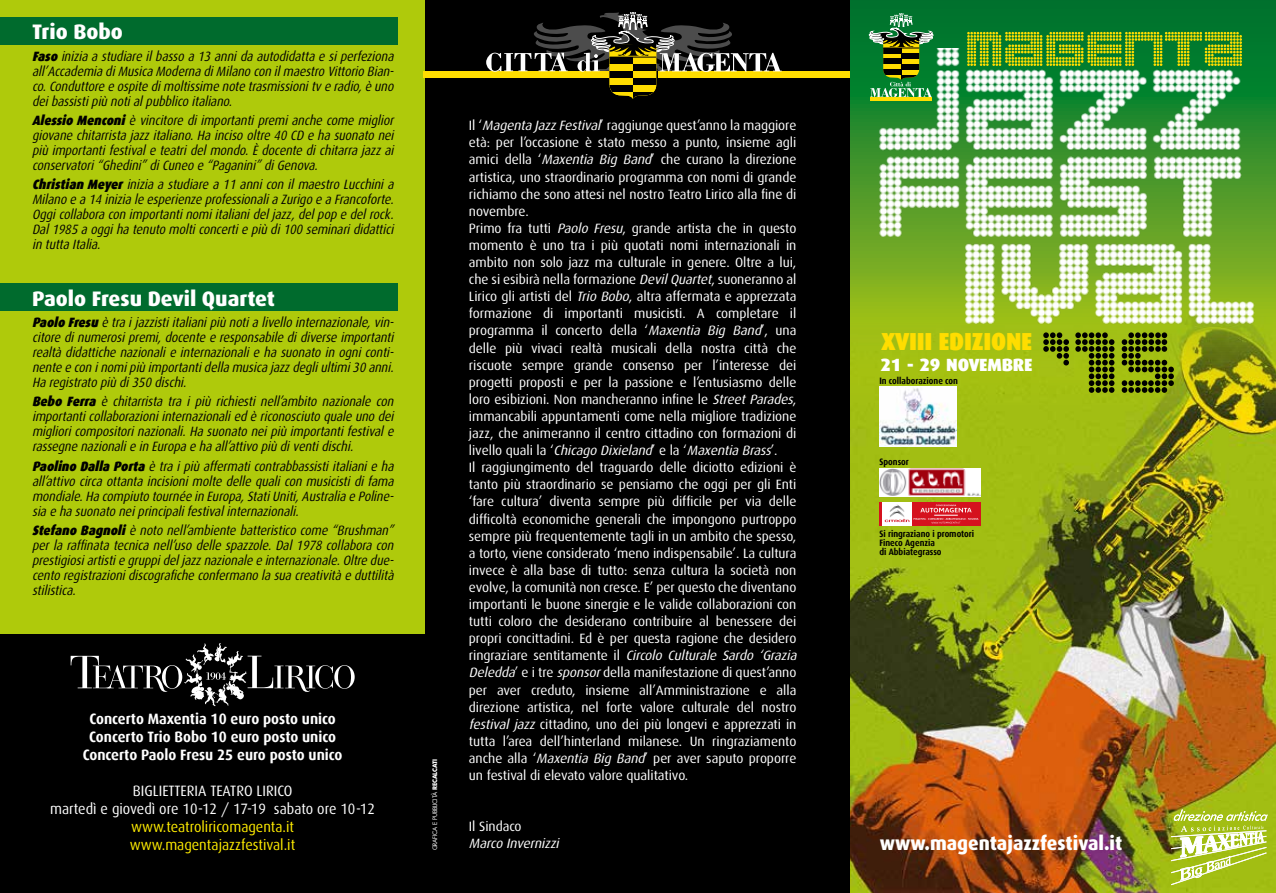
<style>
.page{position:relative;width:1276px;height:893px;background:#fff}
.page>*{position:absolute;margin:0;border:0;box-sizing:border-box;transform-origin:0 0}
.t1{font:900 24.6px "Dax";letter-spacing:-.01em;color:#fd0;scale:.95 1}
.t2{font:800 21px "Dax";color:#fff}
.t3{font:800 19.65px "Dax";color:#fff;scale:.95 1}
.t4{font:900 17.7px "Dax";letter-spacing:-.01em;color:#fff}
.t5{font:700 15px/18px "Dax";color:#fff;text-align:center;scale:.95 1}
.t6{font:15px/18px "Dax";color:#fff;text-align:center;scale:.95 1}
.t7{font:15px/18px "Dax";color:#ffed00;scale:.95 1}
.t8{font:13.5px/17.1px "Dax";letter-spacing:-.005em;color:#fff}
.t9{font:italic 13.5px/15px "Dax";color:#000;text-align:justify;scale:.9 1}
.t10{font:italic 13.5px "Dax";color:#fff}
.t11{font:700 9.3px/9.3px "Dax";color:#000;scale:.9 1}
.t12{font:6px "Futura Std";letter-spacing:-.03em;color:#fff}
.s1{font-weight:900}
.s2{font-weight:700}
.s3{font-style:italic}
</style>
<div class="page">
<div style="left:0;top:0;width:425px;height:893px;background:#afca0b"></div>
<div style="left:0;top:17px;width:398px;height:28px;background:#006b2d"></div>
<div style="left:0;top:283px;width:398px;height:28px;background:#006b2d"></div>
<div style="left:425px;top:0;width:426px;height:893px;background:#000"></div>
<div style="left:423px;top:71px;width:185px;height:7px;background:#fd0"></div>
<div style="left:658px;top:71px;width:195px;height:7px;background:#fd0"></div>
<svg style="left:486px;top:12px;width:295px;height:87px"></svg>
<div style="left:0;top:634px;width:425px;height:259px;background:#000"></div>
<svg style="left:71px;top:643px;width:284px;height:63px"></svg>
<svg style="left:850px;top:0;width:426px;height:273px;background:#157f2c"></svg>
<img style="left:850px;top:273px;width:426px;height:620px">
<img style="left:874px;top:49px;width:391px;height:289px">
<hr style="left:870px;top:97px;width:62px;height:4px;background:#fd0">
<svg style="left:869px;top:13px;width:64px;height:84px;background:#3c803a"></svg>
<svg style="left:1170px;top:809px;width:97px;height:76px"></svg>
<svg style="left:967px;top:32px;width:275px;height:34px;background:#64a01b"></svg>
<svg style="left:1075px;top:332px;width:39px;height:61px;background:#5d6e0a"></svg>
<svg style="left:1043px;top:332px;width:26px;height:33px"></svg>
<svg style="left:1121px;top:332px;width:53px;height:61px;background:#5d6e0a"></svg>
<img style="left:879px;top:386px;width:78px;height:61px">
<img style="left:879px;top:468px;width:101px;height:28px">
<div style="left:879px;top:502px;width:101px;height:23px;background:#fff"></div>
<hr style="left:879px;top:502px;width:3px;height:23px;background:#d5121e">
<svg style="left:912px;top:502px;width:68px;height:23px"></svg>
<svg style="left:884px;top:505px;width:94px;height:18px"></svg>
<img style="left:890px;top:505px;width:14px;height:12px">
<h2 class="t2" style="left:32px;top:20px;width:92px">Trio Bobo</h2>
<p class="t9" style="left:32px;top:49px;width:406px"><span class="s1">Faso</span> inizia a studiare ilbasso a 13 annida autodidatta e siperfeziona all’Accademia diMusica Moderna diMilano con ilmaestro Vittorio Bian&shy;co.Conduttore e ospite dimoltissime note trasmissionitve radio,è uno deibassistipiù notialpubblico italiano.</p>
<p class="t9" style="left:32px;top:113px;width:406px"><span class="s1">Alessio Menconi</span> è vincitore di importanti premi anche come miglior giovane chitarrista jazzitaliano.Ha inciso oltre 40 CD e ha suonato nei più importanti festival e teatri del mondo. È docente di chitarra jazz ai conservatori“Ghedini”diCuneo e “Paganini”diGenova.</p>
<p class="t9" style="left:32px;top:177px;width:406px"><span class="s1">Christian Meyer</span> inizia a studiare a 11 anni con il maestro Lucchini a Milano e a 14 inizia le esperienze professionalia Zurigo e a Francoforte.<br>Oggicollabora con importantinomiitalianideljazz,delpop e delrock.<br>Dal1985 a oggiha tenuto molticoncertie più di100 seminarididattici in tutta Italia.</p>
<h2 class="t2" style="left:32px;top:287px;width:244px">Paolo Fresu Devil Quartet</h2>
<p class="t9" style="left:32px;top:315px;width:406px"><span class="s1">Paolo Fresu</span> è tra ijazzistiitalianipiù notia livello internazionale,vin&shy;citore dinumerosipremi,docente e responsabile didiverse importanti realtà didattiche nazionali e internazionali e ha suonato in ogni conti&shy;nente e con inomipiù importantidella musica jazzdegliultimi30 anni.<br>Ha registrato più di350 dischi.</p>
<p class="t9" style="left:32px;top:394px;width:406px"><span class="s1">Bebo Ferra</span> è chitarrista tra i più richiesti nell’ambito nazionale con importanticollaborazioniinternazionalied è riconosciuto quale uno dei miglioricompositorinazionali.Ha suonato neipiù importantifestivale rassegne nazionalie in Europa e ha all’attivo più diventidischi.</p>
<p class="t9" style="left:32px;top:459px;width:406px"><span class="s1">Paolino Dalla Porta</span> è tra i più affermati contrabbassisti italiani e ha all’attivo circa ottanta incisioni molte delle quali con musicisti di fama mondiale.Ha compiuto tournée in Europa,StatiUniti,Australia e Poline&shy;sia e ha suonato neiprincipalifestivalinternazionali.</p>
<p class="t9" style="left:32px;top:523px;width:406px"><span class="s1">Stefano Bagnoli</span> è noto nell’ambiente batteristico come “Brushman” per la raffinata tecnica nell’uso delle spazzole. Dal 1978 collabora con prestigiosiartistie gruppideljazznazionale e internazionale.Oltre due&shy;cento registrazionidiscografiche confermano la sua creatività e duttilità stilistica.</p>
<p class="t5" style="left:83px;top:710px;width:275px">Concerto Maxentia 10 euro posto unico<br>Concerto Trio Bobo 10 euro posto unico<br>Concerto Paolo Fresu 25 euro posto unico</p>
<p class="t6" style="left:50px;top:782px;width:343px">BIGLIETTERIA TEATRO LIRICO<br>martedì e giovedì ore 10-12 / 17-19 sabato ore 10-12</p>
<p class="t7" style="left:130px;top:818px;width:175px">www.teatroliricomagenta.it www.magentajazzfestival.it</p>
<p class="t12" style="left:431px;top:850px;width:93px;rotate:-90deg">GRAFICA E PUBBLICITÀ <span class="s2">RECALCATI</span></p>
<p class="t8" style="left:469px;top:117px;width:332px">Il ‘<span class="s3">Magenta JazzFestival</span>’ raggiunge quest’anno la maggiore età: per l’occasione è stato messo a punto, insieme agli amici della ‘<span class="s3">Maxentia Big Band</span>’ che curano la direzione artistica, uno straordinario programma con nomi di grande richiamo che sono attesi nel nostro Teatro Lirico alla fine di novembre.<br>Primo fra tutti <span class="s3">Paolo Fresu</span>, grande artista che in questo momento è uno tra i più quotati nomi internazionali in ambito non solo jazz ma culturale in genere. Oltre a lui, che si esibirà nella formazione <span class="s3">DevilQuartet</span>, suoneranno al Lirico gli artisti del <span class="s3">Trio Bobo</span>, altra affermata e apprezzata formazione di importanti musicisti. A completare il programma il concerto della ‘<span class="s3">Maxentia Big Band</span>’, una delle più vivaci realtà musicali della nostra città che riscuote sempre grande consenso per l’interesse dei progetti proposti e per la passione e l’entusiasmo delle loro esibizioni. Non mancheranno infine le <span class="s3">Street Parades</span>, immancabili appuntamenti come nella migliore tradizione jazz, che animeranno il centro cittadino con formazioni di l i v e l l o q u a l i l a ‘ <span class="s3">Chicago Dixieland</span>’ e l a ‘ <span class="s3">Maxentia Brass</span>’ .<br>Il raggiungimento del traguardo delle diciotto edizioni è tanto più straordinario se pensiamo che oggi per gli Enti ‘fare cultura’ diventa sempre più difficile per via delle difficoltà economiche generali che impongono purtroppo sempre più frequentemente tagli in un ambito che spesso, a torto, viene considerato ‘meno indispensabile’. La cultura invece è alla base di tutto: senza cultura la società non evolve, la comunità non cresce. E’ per questo che diventano importanti le buone sinergie e le valide collaborazioni con tutti coloro che desiderano contribuire al benessere dei propri concittadini. Ed è per questa ragione che desidero r i n g ra z i a re s e n t i t a m e n t e i l <span class="s3">Circolo Culturale Sardo ‘Grazia Deledda</span>’ e i tre <span class="s3">sponsor</span>della manifestazione di quest’anno per aver creduto, insieme all’Amministrazione e alla direzione artistica, nel forte valore culturale del nostro <span class="s3">festival jazz</span> cittadino, uno dei più longevi e apprezzati in tutta l’area dell’hinterland milanese. Un ringraziamento anche alla ‘<span class="s3">Maxentia Big Band</span>’ per aver saputo proporre un festival di elevato valore qualitativo.</p>
<p class="t8" style="left:469px;top:818px;width:54px">Il Sindaco</p>
<p class="t10" style="left:469px;top:836px;width:95px">Marco Invernizzi</p>
<h1 class="t1" style="left:881px;top:328px;width:158px">XVIII EDIZIONE</h1>
<h3 class="t4" style="left:880px;top:355px;width:154px">21 - 29 NOVEMBRE</h3>
<p class="t11" style="left:879px;top:376px;width:89px">In collaborazione con</p>
<p class="t11" style="left:879px;top:457px;width:34px">Sponsor</p>
<p class="t11" style="left:879px;top:529px;width:107px">Si ringraziano i promotori<br>Fineco Agenzia<br>di Abbiategrasso</p>
<h3 class="t3" style="left:880px;top:832px;width:257px">www.magentajazzfestival.it</h3>
</div>
